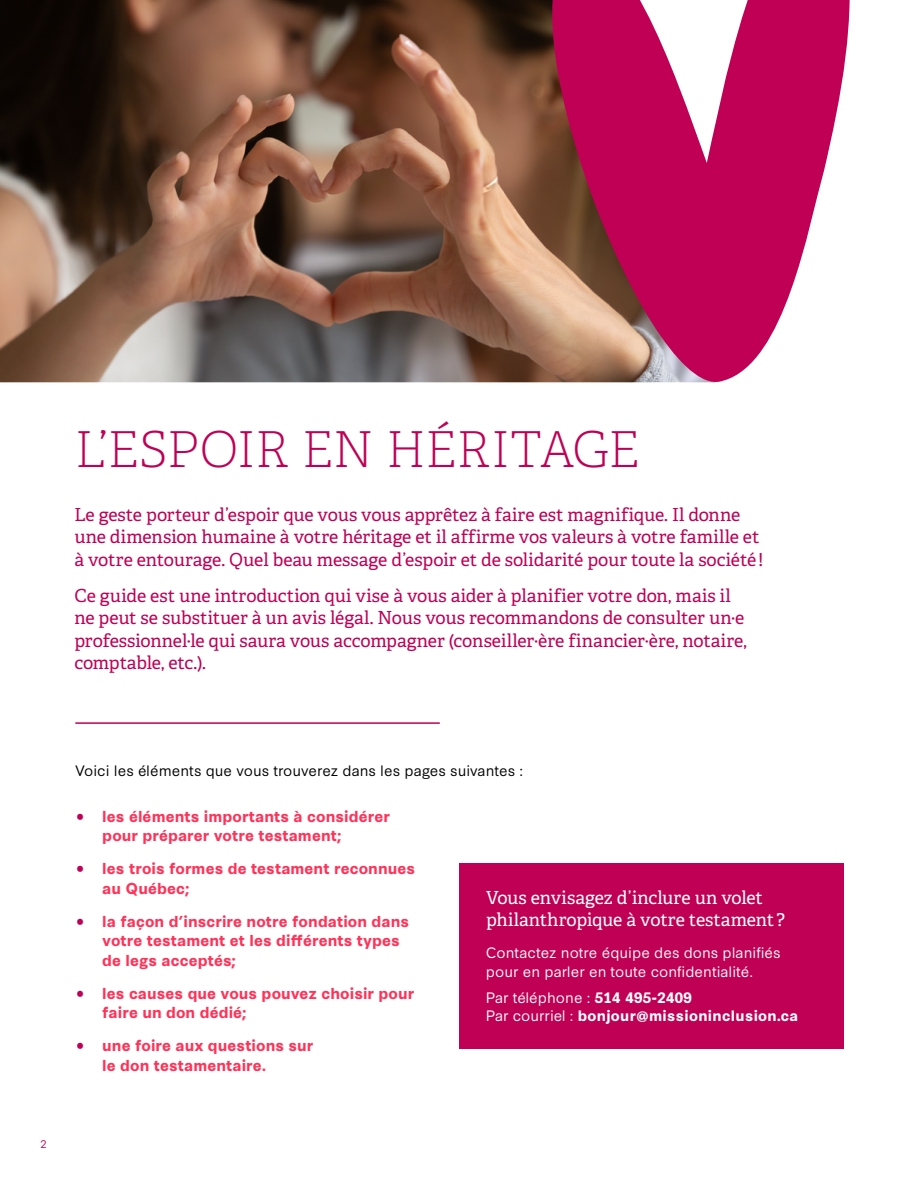
<style>
.page{position:relative;width:918px;height:1188px;background:#fff}
.page>*{position:absolute;margin:0;border:0;box-sizing:border-box;transform-origin:0 0}
.t1{font:100 49.5px "Adelle";letter-spacing:-.015em;color:#bf0054}
.t2{font:18px/22.5px "Adelle";letter-spacing:-.005em;color:#bf0054}
.t3{font:18px/22.5px "Adelle";letter-spacing:-.005em;color:#fff}
.t4{font:700 15px/19.5px "Synthese";letter-spacing:.005em;color:#ff3359}
.t5{font:14.25px/18.8px "Synthese";color:#fff}
.t6{font:700 14.25px/18.8px "Synthese";letter-spacing:.025em;color:#fff}
.t7{font:14.25px "Synthese";color:#000}
.t8{font:10.5px "Synthese";color:#bf0054}
.s1{font-size:18px;color:#bf0054}
.s2{font-weight:400}
</style>
<div class="page">
<img style="left:0;top:0;width:507px;height:382px">
<div style="left:459px;top:863px;width:385px;height:185px;background:#bf0054"></div>
<svg style="left:507px;top:0;width:343px;height:383px;fill:#bf0054"></svg>
<hr style="left:75px;top:722px;width:365px;height:2px;background:#bf0054">
<h1 class="t1" style="left:75px;top:420px;width:567px">L’ESPOIR EN HÉRITAGE</h1>
<p class="t2" style="left:74px;top:503px;width:690px">Le geste porteur d’espoir que vous vous apprêtez à faire est magnifique. Il donne une dimension humaine à votre héritage et il affirme vos valeurs à votre famille et à votre entourage. Quel beau message d’espoir et de solidarité pour toute la société !</p>
<p class="t2" style="left:74px;top:584px;width:674px">Ce guide est une introduction qui vise à vous aider à planifier votre don, mais il ne peut se substituer à un avis légal. Nous vous recommandons de consulter un·e professionnel·le qui saura vous accompagner (conseiller·ère financier·ère, notaire, comptable, etc.).</p>
<p class="t8" style="left:40px;top:1135px;width:8px">2</p>
<p class="t7" style="left:75px;top:758px;width:449px">Voici les éléments que vous trouverez dans les pages suivantes :</p>
<p class="t4" style="left:102px;top:805px;width:289px;text-indent:-27px"><span class="s1">●</span> les éléments importants à considérer pour préparer votre testament;</p>
<p class="t4" style="left:102px;top:858px;width:314px;text-indent:-27px"><span class="s1">●</span> les trois formes de testament reconnues au Québec;</p>
<p class="t4" style="left:102px;top:910px;width:308px;text-indent:-27px"><span class="s1">●</span> la façon d’inscrire notre fondation dans votre testament et les différents types de legs acceptés;</p>
<p class="t4" style="left:102px;top:982px;width:313px;text-indent:-27px"><span class="s1">●</span> les causes que vous pouvez choisir pour faire un don dédié;</p>
<p class="t4" style="left:102px;top:1035px;width:213px;text-indent:-27px"><span class="s1">●</span> une foire aux questions sur le don testamentaire.</p>
<p class="t3" style="left:486px;top:886px;width:300px">Vous envisagez d’inclure un volet philanthropique à votre testament ?</p>
<p class="t5" style="left:486px;top:942px;width:296px">Contactez notre équipe des dons planifiés pour en parler en toute confidentialité.</p>
<p class="t6" style="left:486px;top:987px;width:314px"><span class="s2">Par téléphone :</span> 514 495-2409<br><span class="s2">Par courriel :</span> bonjour@missioninclusion.ca</p>
</div>
